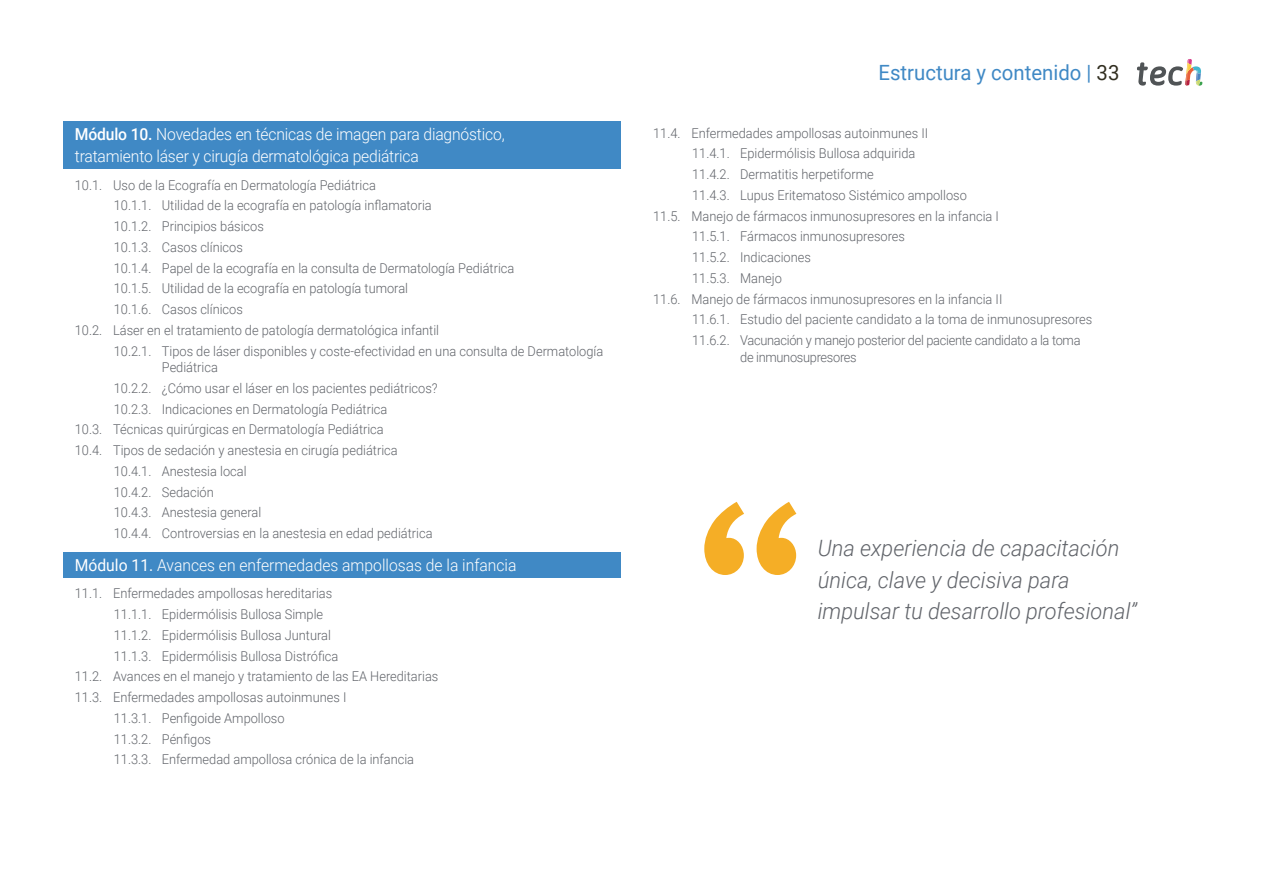
<style>
.page{position:relative;width:1263px;height:893px;background:#fff}
.page>*{position:absolute;margin:0;border:0;box-sizing:border-box;transform-origin:0 0}
.t1{font:italic 300 22.5px/31.5px "Roboto";color:#61646a}
.t2{font:21px "Roboto";color:#4089c5}
.t3{font:300 16.5px/22.5px "Roboto";letter-spacing:-.01em;color:#fff;scale:.95 1}
.t4{font:300 13.5px "Roboto";color:#61646a;scale:.95 1}
.t5{font:300 13.5px "Roboto";letter-spacing:-.025em;color:#61646a;scale:.95 1}
.s1{font-weight:500}
.s2{font-weight:400}
.s3{color:#312e20}
</style>
<div class="page">
<svg style="left:704px;top:502px;width:92px;height:73px"></svg>
<div style="left:64px;top:121px;width:557px;height:48px;background:#4089c5"></div>
<div style="left:64px;top:552px;width:557px;height:25px;background:#4089c5"></div>
<svg style="left:1137px;top:59px;width:65px;height:27px"></svg>
<p class="t3" style="left:75px;top:122px;width:454px"><span class="s1">Módulo 10.</span> Novedades en técnicas de imagen para diagnóstico, tratamiento láser y cirugía dermatológica pediátrica</p>
<p class="t4" style="left:75px;top:175px;width:318px">10.1. Uso de la Ecografía en Dermatología Pediátrica</p>
<p class="t4" style="left:114px;top:196px;width:336px">10.1.1. Utilidad de la ecografía en patología inflamatoria</p>
<p class="t4" style="left:114px;top:217px;width:159px">10.1.2. Principios básicos</p>
<p class="t4" style="left:114px;top:238px;width:137px">10.1.3. Casos clínicos</p>
<p class="t4" style="left:114px;top:258px;width:423px">10.1.4. Papel de la ecografía en la consulta de Dermatología Pediátrica</p>
<p class="t4" style="left:114px;top:279px;width:311px">10.1.5. Utilidad de la ecografía en patología tumoral</p>
<p class="t4" style="left:114px;top:300px;width:137px">10.1.6. Casos clínicos</p>
<p class="t4" style="left:75px;top:321px;width:385px">10.2. Láser en el tratamiento de patología dermatológica infantil</p>
<p class="t4" style="left:114px;top:341px;width:517px">10.2.1. Tipos de láser disponibles y coste-efectividad en una consulta de Dermatología</p>
<p class="t4" style="left:162px;top:358px;width:61px">Pediátrica</p>
<p class="t4" style="left:114px;top:379px;width:342px">10.2.2. ¿Cómo usar el láser en los pacientes pediátricos?</p>
<p class="t4" style="left:114px;top:399px;width:289px">10.2.3. Indicaciones en Dermatología Pediátrica</p>
<p class="t4" style="left:75px;top:420px;width:327px">10.3. Técnicas quirúrgicas en Dermatología Pediátrica</p>
<p class="t4" style="left:75px;top:441px;width:341px">10.4. Tipos de sedación y anestesia en cirugía pediátrica</p>
<p class="t4" style="left:114px;top:462px;width:141px">10.4.1. Anestesia local</p>
<p class="t4" style="left:114px;top:482px;width:107px">10.4.2. Sedación</p>
<p class="t4" style="left:114px;top:503px;width:157px">10.4.3. Anestesia general</p>
<p class="t4" style="left:114px;top:524px;width:337px">10.4.4. Controversias en la anestesia en edad pediátrica</p>
<p class="t3" style="left:75px;top:553px;width:466px"><span class="s2">Módulo 11.</span> Avances en enfermedades ampollosas de la infancia</p>
<p class="t4" style="left:75px;top:584px;width:273px">11.1. Enfermedades ampollosas hereditarias</p>
<p class="t4" style="left:114px;top:605px;width:222px">11.1.1. Epidermólisis Bullosa Simple</p>
<p class="t4" style="left:114px;top:626px;width:230px">11.1.2. Epidermólisis Bullosa Juntural</p>
<p class="t4" style="left:114px;top:646px;width:238px">11.1.3. Epidermólisis Bullosa Distrófica</p>
<p class="t4" style="left:75px;top:667px;width:384px">11.2. Avances en el manejo y tratamiento de las EA Hereditarias</p>
<p class="t4" style="left:75px;top:688px;width:287px">11.3. Enfermedades ampollosas autoinmunes I</p>
<p class="t4" style="left:114px;top:709px;width:181px">11.3.1. Penfigoide Ampolloso</p>
<p class="t4" style="left:114px;top:729px;width:104px">11.3.2. Pénfigos</p>
<p class="t4" style="left:114px;top:750px;width:318px">11.3.3. Enfermedad ampollosa crónica de la infancia</p>
<h2 class="t2" style="left:878px;top:57px;width:242px">Estructura y contenido | <span class="s3">33</span></h2>
<p class="t4" style="left:653px;top:123px;width:291px">11.4. Enfermedades ampollosas autoinmunes II</p>
<p class="t4" style="left:692px;top:144px;width:236px">11.4.1. Epidermólisis Bullosa adquirida</p>
<p class="t4" style="left:692px;top:165px;width:193px">11.4.2. Dermatitis herpetiforme</p>
<p class="t4" style="left:692px;top:186px;width:291px">11.4.3. Lupus Eritematoso Sistémico ampolloso</p>
<p class="t4" style="left:653px;top:206px;width:366px">11.5. Manejo de fármacos inmunosupresores en la infancia I</p>
<p class="t4" style="left:692px;top:227px;width:226px">11.5.1. Fármacos inmunosupresores</p>
<p class="t4" style="left:692px;top:248px;width:127px">11.5.2. Indicaciones</p>
<p class="t4" style="left:692px;top:269px;width:96px">11.5.3. Manejo</p>
<p class="t4" style="left:653px;top:289px;width:369px">11.6. Manejo de fármacos inmunosupresores en la infancia II</p>
<p class="t4" style="left:692px;top:310px;width:423px">11.6.1. Estudio del paciente candidato a la toma de inmunosupresores</p>
<p class="t5" style="left:692px;top:331px;width:410px">11.6.2. Vacunación y manejo posterior del paciente candidato a la toma</p>
<p class="t5" style="left:740px;top:347px;width:124px">de inmunosupresores</p>
<h1 class="t1" style="left:818px;top:532px;width:321px">Una experiencia de capacitación única, clave y decisiva para impulsar tu desarrollo profesional”</h1>
</div>
